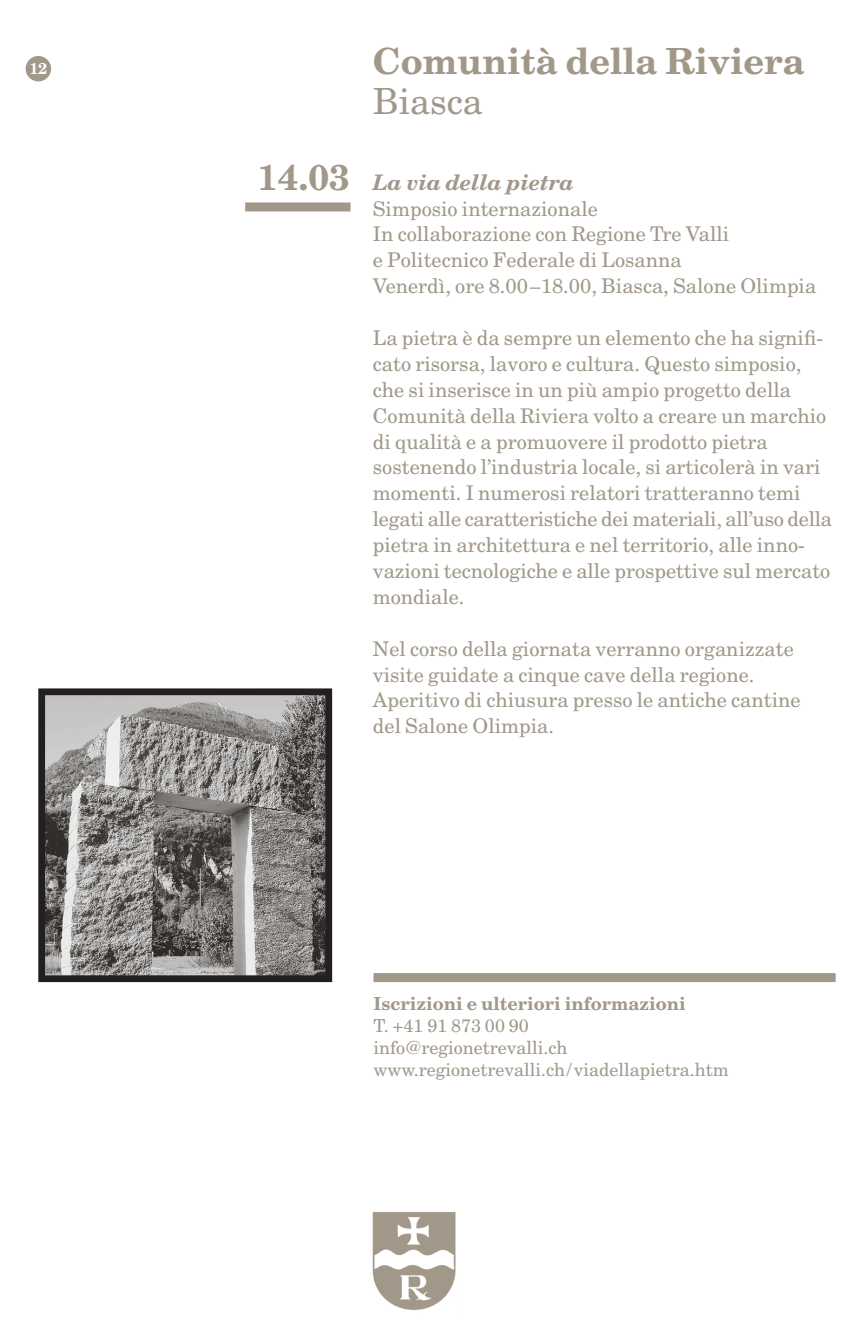
<style>
.page{position:relative;width:862px;height:1340px;background:#fff}
.page>*{position:absolute;margin:0;border:0;box-sizing:border-box;transform-origin:0 0}
.t1{font:700 36px "New Century Schlbk";color:#a1988a}
.t2{font:36px "New Century Schlbk";color:#a1988a}
.t3{font:italic 700 21.38px "New Century Schlbk";color:#a1988a}
.t4{font:20.25px/25.9px "New Century Schlbk";color:#a1988a}
.t5{font:18px/22.1px "New Century Schlbk";color:#a1988a}
.t6{font:700 18px "New Century Schlbk";color:#a1988a}
.t7{font:700 15.75px "New Century Schlbk";color:#fff}
.s1{font-style:normal;font-size:36px}
</style>
<div class="page">
<div style="left:373px;top:973px;width:462px;height:9px;background:#a1988a"></div>
<img style="left:46px;top:696px;width:278px;height:278px">
<div style="left:38px;top:688px;width:294px;height:294px;border:7px solid #231f20"></div>
<div style="left:245px;top:202px;width:105px;height:9px;background:#a1988a"></div>
<img style="left:372px;top:1211px;width:84px;height:99px">
<div style="left:26px;top:56px;width:25px;height:25px;background:#a1988a;border-radius:50%"></div>
<p class="t7" style="left:29px;top:62px;width:19px">12</p>
<h1 class="t1" style="left:372px;top:47px;width:433px">Comunità della Riviera</h1>
<h1 class="t2" style="left:372px;top:88px;width:112px">Biasca</h1>
<p class="t3" style="left:257px;top:174px;width:318px"><span class="s1">14.03</span> La via della pietra</p>
<p class="t4" style="left:372px;top:197px;width:444px">Simposio internazionale<br>In collaborazione con Regione Tre Valli<br>e Politecnico Federale di Losanna<br>Venerdì, ore 8.00–18.00, Biasca, Salone Olimpia</p>
<p class="t4" style="left:372px;top:327px;width:460px">La pietra è da sempre un elemento che ha signifi&shy;cato risorsa, lavoro e cultura. Questo simposio, che si inserisce in un più ampio progetto della Comunità della Riviera volto a creare un marchio di qualità e a promuovere il prodotto pietra sostenendo l’industria locale, si articolerà in vari momenti. I numerosi relatori tratteranno temi lega ti alle caratteristiche dei materiali, all’uso della pietra in architettura e nel territorio, alle inno&shy;vazioni tecnologiche e alle prospettive sul mercato mondiale.</p>
<p class="t4" style="left:372px;top:637px;width:429px">Nel corso della giornata verranno organizzate visite guidate a cinque cave della regione.<br>Aperitivo di chiusura presso le antiche cantine del Salone Olimpia.</p>
<p class="t6" style="left:373px;top:996px;width:313px">Iscrizioni e ulteriori informazioni</p>
<p class="t5" style="left:373px;top:1016px;width:356px">T. +41 91 873 00 90<br>info@regionetrevalli.ch www.regionetrevalli.ch/viadellapietra.htm</p>
</div>
